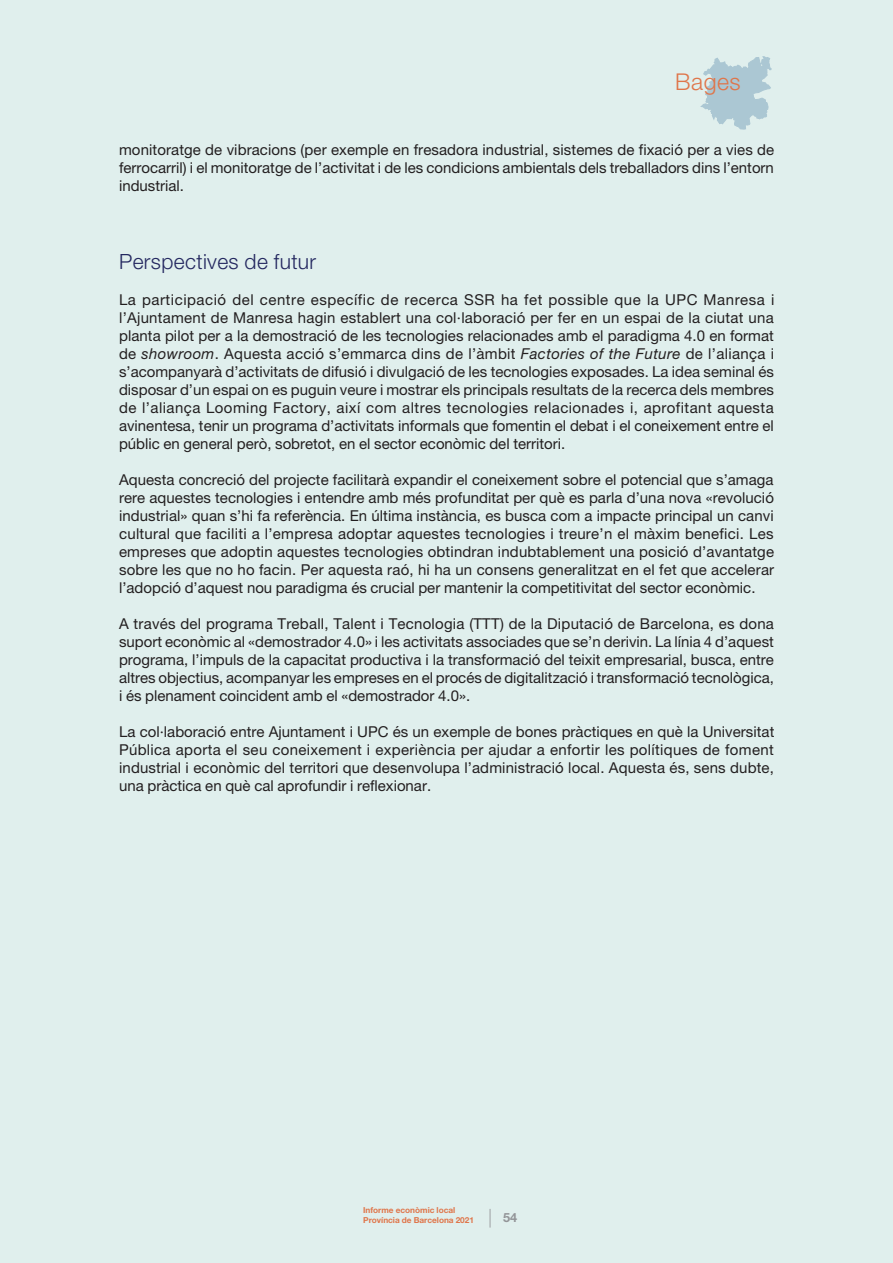
<style>
.page{position:relative;width:893px;height:1263px;background:#e0efed}
.page>*{position:absolute;margin:0;border:0;box-sizing:border-box;transform-origin:0 0}
.t1{font:300 23.1px "Helvetica Neue LT Std";letter-spacing:.02em;color:#df754a}
.t2{font:300 21px "Helvetica Neue LT Std";letter-spacing:.02em;color:#242860}
.t3{font:15px/18px "Helvetica Neue LT Std";color:#231f20;text-align:justify}
.t4{font:700 12.75px "Helvetica Neue LT Std";color:#939598}
.t5{font:700 8.25px/9.9px "Helvetica Neue LT Std";color:#df754a}
.s1{font-style:italic}
</style>
<div class="page">
<svg style="left:490px;top:1209px;width:1px;height:18px"></svg>
<svg style="left:700px;top:56px;width:72px;height:74px"></svg>
<h1 class="t1" style="left:675px;top:68px;width:67px">Bages</h1>
<p class="t3" style="left:119px;top:141px;width:657px">monitoratge de vibracions (per exemple en fresadora industrial, sistemes de fixació per a vies de ferrocarril) i el monitoratge de l’activitat i de les condicions ambientals dels treballadors dins l’entorn industrial.</p>
<h2 class="t2" style="left:119px;top:248px;width:199px">Perspectives de futur</h2>
<p class="t3" style="left:119px;top:291px;width:657px">La participació del centre específic de recerca SSR ha fet possible que la UPC Manresa i l’Ajuntament de Manresa hagin establert una col·laboració per fer en un espai de la ciutat una planta pilot per a la demostració de les tecnologies relacionades amb el paradigma 4.0 en format de <span class="s1">showroom</span>. Aquesta acció s’emmarca dins de l’àmbit <span class="s1">Factories of the Future</span> de l’aliança i s’acompanyarà d’activitats de difusió i divulgació de les tecnologies exposades. La idea seminal és disposar d’un espai on es puguin veure i mostrar els principals resultats de la recerca dels membres de l’aliança Looming Factory, així com altres tecnologies relacionades i, aprofitant aquesta avinentesa, tenir un programa d’activitats informals que fomentin el debat i el coneixement entre el públic en general però, sobretot, en el sector econòmic del territori.</p>
<p class="t3" style="left:119px;top:471px;width:657px">Aquesta concreció del projecte facilitarà expandir el coneixement sobre el potencial que s’amaga rere aquestes tecnologies i entendre amb més profunditat per què es parla d’una nova «revolució industrial» quan s’hi fa referència. En última instància, es busca com a impacte principal un canvi cultural que faciliti a l’empresa adoptar aquestes tecnologies i treure’n el màxim benefici. Les empreses que adoptin aquestes tecnologies obtindran indubtablement una posició d’avantatge sobre les que no ho facin. Per aquesta raó, hi ha un consens generalitzat en el fet que accelerar l’adopció d’aquest nou paradigma és crucial per mantenir la competitivitat del sector econòmic.</p>
<p class="t3" style="left:119px;top:615px;width:656px">A través del programa Treball, Talent i Tecnologia (TTT) de la Diputació de Barcelona, es dona suport econòmic al «demostrador 4.0» i les activitats associades que se’n derivin. La línia 4 d’aquest programa, l’impuls de la capacitat productiva i la transformació del teixit empresarial, busca, entre altres objectius, acompanyar les empreses en el procés de digitalització i transformació tecnològica, i és plenament coincident amb el «demostrador 4.0».</p>
<p class="t3" style="left:119px;top:723px;width:657px">La col·laboració entre Ajuntament i UPC és un exemple de bones pràctiques en què la Universitat Pública aporta el seu coneixement i experiència per ajudar a enfortir les polítiques de foment industrial i econòmic del territori que desenvolupa l’administració local. Aquesta és, sens dubte, una pràctica en què cal aprofundir i reflexionar.</p>
<p class="t5" style="left:363px;top:1205px;width:112px">Informe econòmic local<br>Província de Barcelona 2021</p>
<p class="t4" style="left:503px;top:1209px;width:16px">54</p>
</div>
